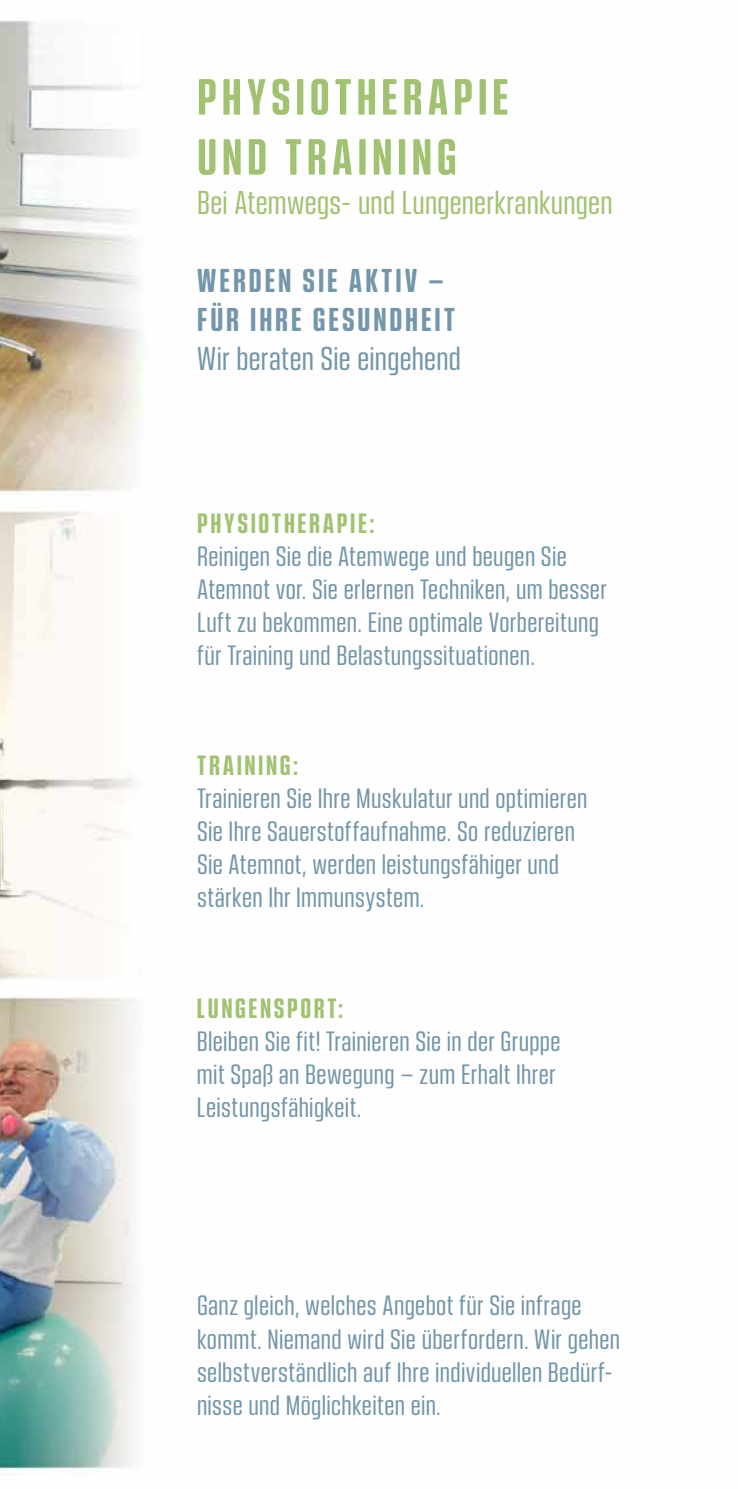
<style>
.page{position:relative;width:738px;height:1489px;background:#fff}
.page>*{position:absolute;margin:0;border:0;box-sizing:border-box;transform-origin:0 0}
.t1{font:700 extra-condensed 50px/60px "Kuunari Rounded";letter-spacing:.1em;color:#a1c271}
.t2{font:extra-condensed 32.5px "Kuunari Rounded";letter-spacing:.01em;color:#a1c271}
.t3{font:700 extra-condensed 32.5px/39px "Kuunari Rounded";letter-spacing:.09em;color:#7396aa}
.t4{font:extra-condensed 32.5px "Kuunari Rounded";letter-spacing:.01em;color:#7396aa}
.t5{font:extra-condensed 27.5px/33px "Kuunari Rounded";letter-spacing:.01em;color:#7396aa}
.t6{font:700 extra-condensed 27.5px "Kuunari Rounded";letter-spacing:.095em;color:#a1c271}
</style>
<div class="page">
<img style="left:0;top:20px;width:142px;height:1455px">
<h1 class="t1" style="left:197px;top:66px;width:312px">PHYSIOTHERAPIE<br>UND TRAINING</h1>
<p class="t2" style="left:197px;top:184px;width:416px">Bei Atemwegs- und Lungenerkrankungen</p>
<p class="t3" style="left:197px;top:260px;width:259px">WERDEN SIE AKTIV –<br>FÜR IHRE GESUNDHEIT</p>
<p class="t4" style="left:197px;top:340px;width:265px">Wir beraten Sie eingehend</p>
<p class="t6" style="left:197px;top:507px;width:179px">PHYSIOTHERAPIE:</p>
<p class="t5" style="left:197px;top:539px;width:411px">Reinigen Sie die Atemwege und beugen Sie Atemnot vor. Sie erlernen Techniken, um besser Luft zu bekommen. Eine optimale Vorbereitung für Training und Belastungssituationen.</p>
<p class="t6" style="left:197px;top:749px;width:102px">TRAINING:</p>
<p class="t5" style="left:197px;top:781px;width:391px">Trainieren Sie Ihre Muskulatur und optimieren Sie Ihre Sauerstoffaufnahme. So reduzieren Sie Atemnot, werden leistungsfähiger und stärken Ihr Immunsystem.</p>
<p class="t6" style="left:197px;top:992px;width:148px">LUNGENSPORT:</p>
<p class="t5" style="left:197px;top:1024px;width:365px">Bleiben Sie fit! Trainieren Sie in der Gruppe mit Spaß an Bewegung – zum Erhalt Ihrer<br>Leistungsfähigkeit.</p>
<p class="t5" style="left:197px;top:1288px;width:424px">Ganz gleich, welches Angebot für Sie infrage kommt. Niemand wird Sie überfordern. Wir gehen selbstverständlich auf Ihre individuellen Bedürf&shy;nisse und Möglichkeiten ein.</p>
</div>
